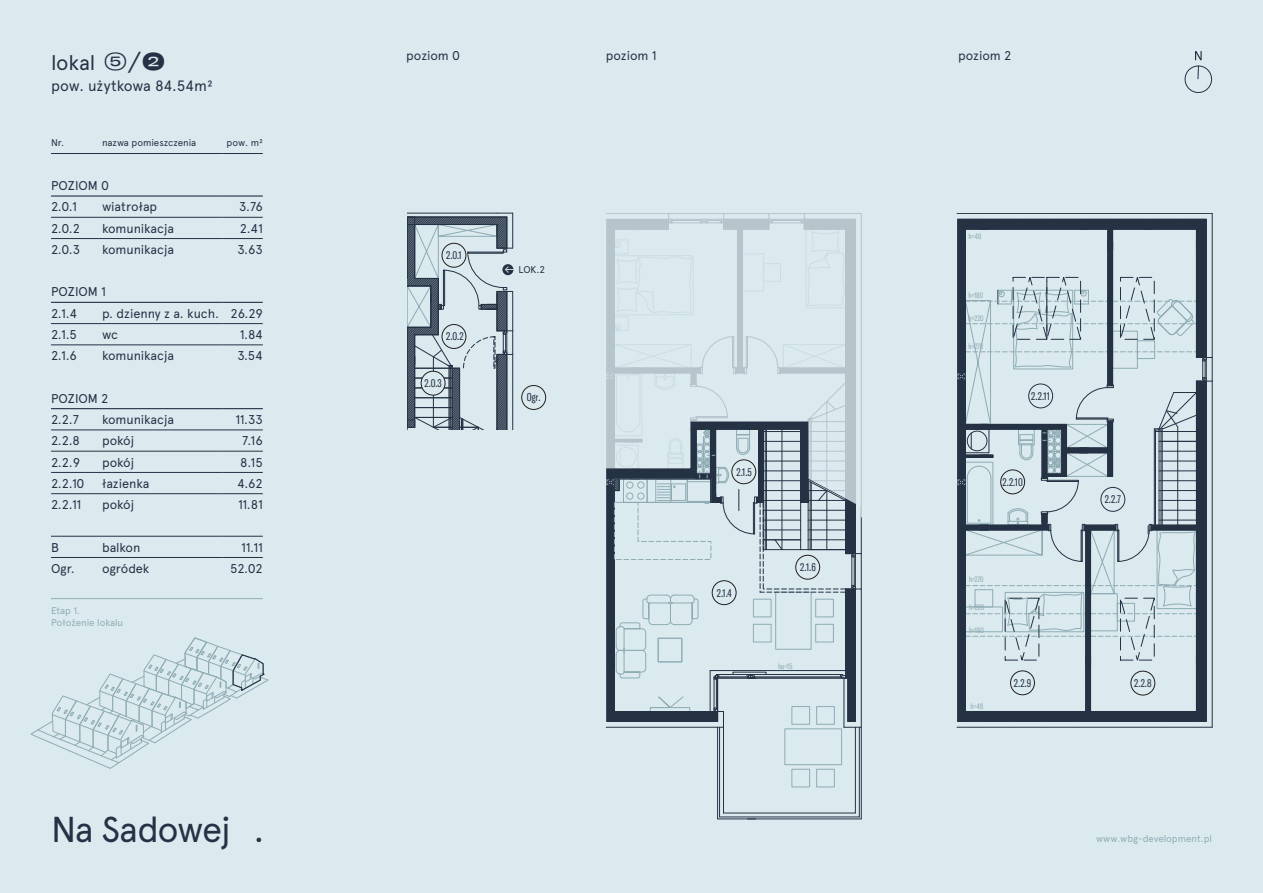
<style>
.page{position:relative;width:1263px;height:893px;background:#dbeaef}
.page>*{position:absolute;margin:0;border:0;box-sizing:border-box;transform-origin:0 0}
.t1{font:36px "Apercu Pro";letter-spacing:-.04em;color:#253245}
.t2{font:21px "Apercu Pro";letter-spacing:-.005em;color:#253245}
.t3{font:15px "Apercu Pro";letter-spacing:-.01em;color:#253245}
.t4{font:12.75px/21.3px "Apercu Pro";letter-spacing:-.01em;color:#253245}
.t5{font:extra-condensed 11.1px "GT America";color:#243244}
.t6{font:expanded 11.1px "GT America";color:#dbeaef}
.t7{font:9.9px "Apercu Pro";color:#243244}
.t8{font:9.75px/11.7px "Apercu Pro";letter-spacing:-.005em;color:#90adb4}
.t9{font:9.75px "Apercu Pro";letter-spacing:-.005em;color:#253245}
.t10{font:extra-condensed 7.8px "GT America";color:#8facb4}
.s1{font-family:"GT America";font-stretch:expanded;font-size:24px}
.s2{font-family:"GT America";font-weight:300;font-stretch:expanded;font-size:24px}
</style>
<div class="page">
<hr style="left:51px;top:195px;width:51px;height:2px;background:#253245">
<hr style="left:102px;top:195px;width:120px;height:2px;background:#253245">
<hr style="left:222px;top:195px;width:41px;height:2px;background:#253245">
<hr style="left:51px;top:302px;width:51px;height:1px;background:#253245">
<hr style="left:102px;top:302px;width:120px;height:1px;background:#253245">
<hr style="left:222px;top:302px;width:41px;height:1px;background:#253245">
<hr style="left:51px;top:408px;width:51px;height:1px;background:#253245">
<hr style="left:102px;top:408px;width:120px;height:1px;background:#253245">
<hr style="left:222px;top:408px;width:41px;height:1px;background:#253245">
<hr style="left:51px;top:153px;width:51px;height:1px;background:#253245">
<hr style="left:102px;top:153px;width:120px;height:1px;background:#253245">
<hr style="left:222px;top:153px;width:41px;height:1px;background:#253245">
<hr style="left:51px;top:238px;width:51px;height:1px;background:#253245">
<hr style="left:102px;top:238px;width:120px;height:1px;background:#253245">
<hr style="left:222px;top:238px;width:41px;height:1px;background:#253245">
<hr style="left:51px;top:217px;width:51px;height:1px;background:#253245">
<hr style="left:102px;top:217px;width:120px;height:1px;background:#253245">
<hr style="left:222px;top:217px;width:41px;height:1px;background:#253245">
<hr style="left:51px;top:323px;width:51px;height:1px;background:#253245">
<hr style="left:102px;top:323px;width:120px;height:1px;background:#253245">
<hr style="left:222px;top:323px;width:41px;height:1px;background:#253245">
<hr style="left:51px;top:345px;width:51px;height:1px;background:#253245">
<hr style="left:102px;top:345px;width:120px;height:1px;background:#253245">
<hr style="left:222px;top:345px;width:41px;height:1px;background:#253245">
<hr style="left:51px;top:493px;width:51px;height:1px;background:#253245">
<hr style="left:102px;top:493px;width:120px;height:1px;background:#253245">
<hr style="left:222px;top:493px;width:41px;height:1px;background:#253245">
<hr style="left:51px;top:472px;width:51px;height:1px;background:#253245">
<hr style="left:102px;top:472px;width:120px;height:1px;background:#253245">
<hr style="left:222px;top:472px;width:41px;height:1px;background:#253245">
<hr style="left:51px;top:451px;width:51px;height:1px;background:#253245">
<hr style="left:102px;top:451px;width:120px;height:1px;background:#253245">
<hr style="left:222px;top:451px;width:41px;height:1px;background:#253245">
<hr style="left:51px;top:430px;width:51px;height:1px;background:#253245">
<hr style="left:102px;top:430px;width:120px;height:1px;background:#253245">
<hr style="left:222px;top:430px;width:41px;height:1px;background:#253245">
<hr style="left:51px;top:536px;width:51px;height:1px;background:#253245">
<hr style="left:102px;top:536px;width:120px;height:1px;background:#253245">
<hr style="left:222px;top:536px;width:41px;height:1px;background:#253245">
<hr style="left:51px;top:557px;width:51px;height:1px;background:#253245">
<hr style="left:102px;top:557px;width:120px;height:1px;background:#253245">
<hr style="left:222px;top:557px;width:41px;height:1px;background:#253245">
<hr style="left:51px;top:598px;width:212px;height:1px;background:#90adb4">
<svg style="left:1184px;top:51px;width:29px;height:42px"></svg>
<svg style="left:30px;top:637px;width:239px;height:132px"></svg>
<div style="left:521px;top:385px;width:25px;height:25px;border:1px solid #221f1f;border-radius:50%"></div>
<svg style="left:408px;top:213px;width:105px;height:217px"></svg>
<div style="left:784px;top:729px;width:58px;height:36px;border:1px solid #8facb4"></div>
<div style="left:792px;top:769px;width:18px;height:18px;border:1px solid #8facb4"></div>
<div style="left:816px;top:769px;width:19px;height:18px;border:1px solid #8facb4"></div>
<hr style="left:855px;top:727px;width:1px;height:86px;background:#243244">
<hr style="left:861px;top:727px;width:1px;height:92px;background:#243244">
<hr style="left:723px;top:813px;width:132px;height:1px;background:#243244">
<hr style="left:717px;top:819px;width:144px;height:1px;background:#243244">
<hr style="left:723px;top:727px;width:1px;height:86px;background:#243244">
<hr style="left:717px;top:727px;width:1px;height:92px;background:#243244">
<hr style="left:859px;top:727px;width:1px;height:90px;background:#243244">
<hr style="left:719px;top:817px;width:140px;height:1px;background:#243244">
<hr style="left:719px;top:727px;width:1px;height:90px;background:#243244">
<hr style="left:861px;top:554px;width:1px;height:35px;background:#243244">
<hr style="left:606px;top:727px;width:117px;height:1px;background:#243244">
<hr style="left:861px;top:214px;width:1px;height:340px;background:#243244">
<hr style="left:861px;top:589px;width:1px;height:138px;background:#243244">
<svg style="left:607px;top:519px;width:254px;height:209px"></svg>
<svg style="left:606px;top:213px;width:256px;height:306px"></svg>
<div style="left:957px;top:220px;width:250px;height:502px;background:#243244"></div>
<hr style="left:958px;top:721px;width:248px;height:1px;background:#243244">
<hr style="left:1206px;top:219px;width:1px;height:138px;background:#243244">
<hr style="left:1206px;top:381px;width:1px;height:340px;background:#243244">
<hr style="left:958px;top:219px;width:248px;height:1px;background:#243244">
<hr style="left:957px;top:219px;width:1px;height:502px;background:#243244">
<hr style="left:957px;top:214px;width:255px;height:1px;background:#243244">
<hr style="left:957px;top:727px;width:255px;height:1px;background:#243244">
<hr style="left:1212px;top:214px;width:1px;height:143px;background:#243244">
<hr style="left:1212px;top:381px;width:1px;height:346px;background:#243244">
<svg style="left:958px;top:229px;width:255px;height:483px"></svg>
<h2 class="t2" style="left:51px;top:47px;width:115px">lokal <span class="s1">⑤</span><span class="s2">/</span><span class="s1">❷</span></h2>
<p class="t3" style="left:51px;top:75px;width:163px">pow. użytkowa 84.54m²</p>
<p class="t9" style="left:51px;top:135px;width:15px">Nr.</p>
<p class="t9" style="left:102px;top:135px;width:96px">nazwa pomieszczenia</p>
<p class="t9" style="left:227px;top:135px;width:38px">pow. m²</p>
<p class="t4" style="left:51px;top:174px;width:60px">POZIOM 0<br>2.0.1</p>
<p class="t4" style="left:102px;top:195px;width:57px">wiatrołap</p>
<p class="t4" style="left:239px;top:195px;width:25px">3.76</p>
<p class="t4" style="left:51px;top:217px;width:31px">2.0.2</p>
<p class="t4" style="left:102px;top:217px;width:73px">komunikacja</p>
<p class="t4" style="left:240px;top:217px;width:24px">2.41</p>
<p class="t4" style="left:51px;top:238px;width:31px">2.0.3</p>
<p class="t4" style="left:102px;top:238px;width:73px">komunikacja</p>
<p class="t4" style="left:237px;top:238px;width:27px">3.63</p>
<p class="t4" style="left:51px;top:280px;width:56px">POZIOM 1<br>2.1.4</p>
<p class="t4" style="left:102px;top:302px;width:162px">p. dzienny z a. kuch. 26.29</p>
<p class="t4" style="left:51px;top:323px;width:27px">2.1.5</p>
<p class="t4" style="left:102px;top:323px;width:18px">wc</p>
<p class="t4" style="left:240px;top:323px;width:25px">1.84</p>
<p class="t4" style="left:51px;top:344px;width:27px">2.1.6</p>
<p class="t4" style="left:102px;top:344px;width:73px">komunikacja</p>
<p class="t4" style="left:237px;top:344px;width:27px">3.54</p>
<p class="t4" style="left:51px;top:387px;width:59px">POZIOM 2<br>2.2.7</p>
<p class="t4" style="left:102px;top:408px;width:73px">komunikacja</p>
<p class="t4" style="left:235px;top:408px;width:29px">11.33</p>
<p class="t4" style="left:51px;top:429px;width:31px">2.2.8</p>
<p class="t4" style="left:102px;top:429px;width:34px">pokój</p>
<p class="t4" style="left:242px;top:429px;width:22px">7.16</p>
<p class="t4" style="left:51px;top:451px;width:31px">2.2.9</p>
<p class="t4" style="left:102px;top:451px;width:34px">pokój</p>
<p class="t4" style="left:240px;top:451px;width:24px">8.15</p>
<p class="t4" style="left:51px;top:472px;width:35px">2.2.10</p>
<p class="t4" style="left:102px;top:472px;width:49px">łazienka</p>
<p class="t4" style="left:237px;top:472px;width:27px">4.62</p>
<p class="t4" style="left:51px;top:493px;width:32px">2.2.11</p>
<p class="t4" style="left:102px;top:493px;width:34px">pokój</p>
<p class="t4" style="left:238px;top:493px;width:26px">11.81</p>
<p class="t4" style="left:51px;top:536px;width:9px">B</p>
<p class="t4" style="left:102px;top:536px;width:40px">balkon</p>
<p class="t4" style="left:241px;top:536px;width:23px">11.11</p>
<p class="t4" style="left:51px;top:557px;width:25px">Ogr.</p>
<p class="t4" style="left:102px;top:557px;width:49px">ogródek</p>
<p class="t4" style="left:230px;top:557px;width:34px">52.02</p>
<p class="t8" style="left:51px;top:604px;width:74px">Etap 1.<br>Położenie lokalu</p>
<h1 class="t1" style="left:51px;top:802px;width:215px">Na Sadowej .</h1>
<p class="t4" style="left:406px;top:44px;width:55px">poziom 0</p>
<p class="t4" style="left:606px;top:44px;width:52px">poziom 1</p>
<p class="t5" style="left:446px;top:249px;width:17px">2.0.1</p>
<p class="t5" style="left:446px;top:330px;width:19px">2.0.2</p>
<p class="t5" style="left:424px;top:377px;width:19px">2.0.3</p>
<p class="t7" style="left:519px;top:262px;width:28px">LOK.2</p>
<p class="t6" style="left:516px;top:265px;width:11px;rotate:90deg">↓</p>
<p class="t5" style="left:527px;top:391px;width:15px">Ogr.</p>
<p class="t5" style="left:736px;top:465px;width:17px">2.1.5</p>
<p class="t5" style="left:717px;top:586px;width:17px">2.1.4</p>
<p class="t5" style="left:800px;top:561px;width:17px">2.1.6</p>
<p class="t10" style="left:778px;top:661px;width:16px">hp=15</p>
<p class="t4" style="left:958px;top:44px;width:55px">poziom 2</p>
<p class="t10" style="left:968px;top:232px;width:14px">h=46</p>
<p class="t10" style="left:968px;top:291px;width:16px">h=180</p>
<p class="t10" style="left:968px;top:314px;width:17px">h=220</p>
<p class="t10" style="left:968px;top:342px;width:16px">h=270</p>
<p class="t5" style="left:1031px;top:390px;width:20px">2.2.11</p>
<p class="t5" style="left:1002px;top:475px;width:22px">2.2.10</p>
<p class="t5" style="left:1105px;top:493px;width:18px">2.2.7</p>
<p class="t10" style="left:969px;top:575px;width:16px">h=270</p>
<p class="t10" style="left:969px;top:603px;width:17px">h=220</p>
<p class="t10" style="left:969px;top:626px;width:16px">h=180</p>
<p class="t10" style="left:970px;top:701px;width:14px">h=46</p>
<p class="t5" style="left:1014px;top:676px;width:19px">2.2.9</p>
<p class="t5" style="left:1134px;top:677px;width:19px">2.2.8</p>
<p class="t8" style="left:1096px;top:832px;width:117px">www.wbg-development.pl</p>
</div>
